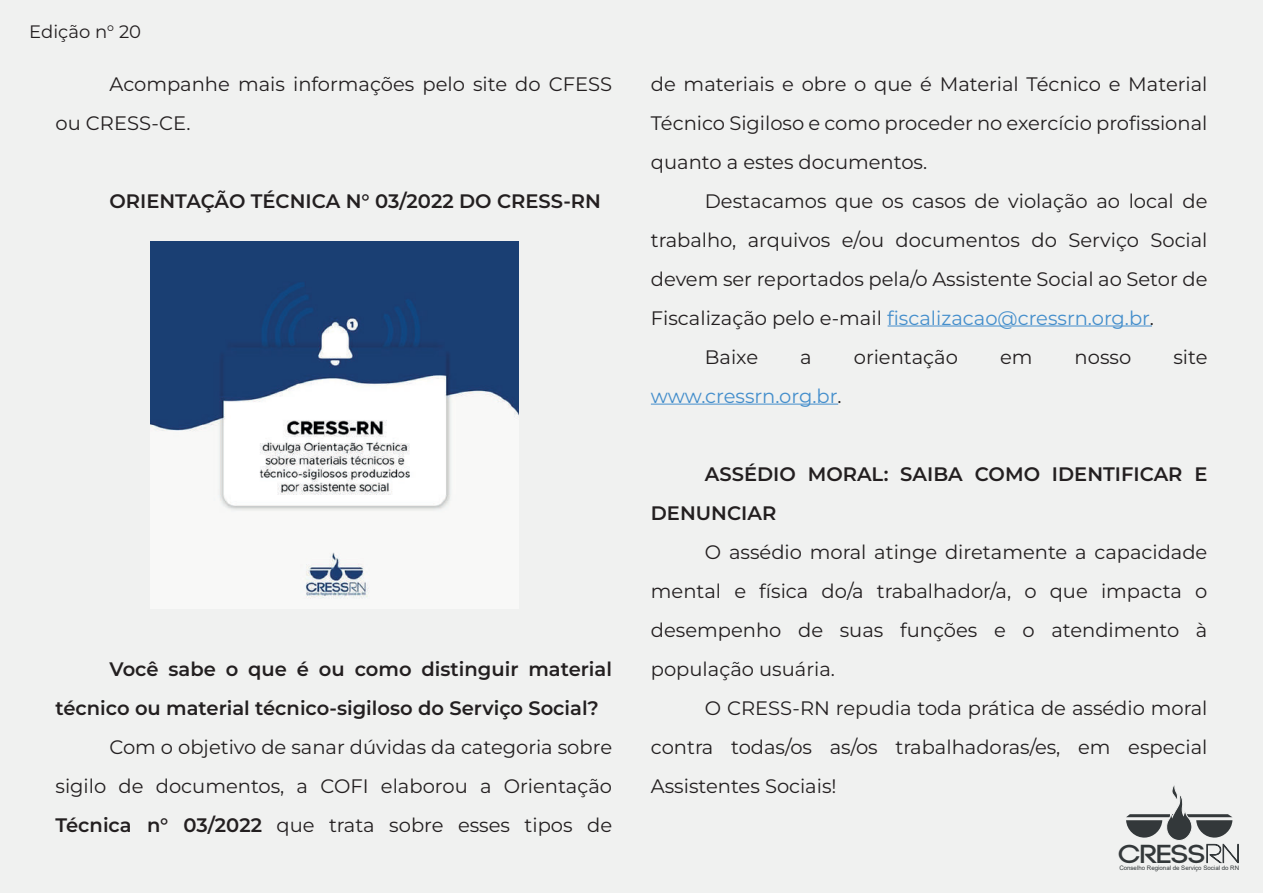
<style>
.page{position:relative;width:1263px;height:893px;background:#f0f1f0}
.page>*{position:absolute;margin:0;border:0;box-sizing:border-box;transform-origin:0 0}
.t1{font:700 25.95px "Code";color:#33383a;scale:1.18 1}
.t2{font:19.5px/39px "Montserrat";color:#231f20;text-align:justify}
.t3{font:600 19.5px/39px "Montserrat";color:#231f20}
.t4{font:19.5px "Montserrat";color:#458fcc}
.t5{font:18px "Montserrat";color:#231f20}
.t6{font:6.15px "Arial";color:#33383a}
.s1{font-weight:600}
.s2{color:#231f20}
.s3{font-weight:300}
</style>
<div class="page">
<svg style="left:1126px;top:785px;width:113px;height:79px"></svg>
<img style="left:150px;top:242px;width:368px;height:357px">
<hr style="left:887px;top:326px;width:265px;height:1px;background:#458fcc">
<hr style="left:651px;top:404px;width:187px;height:1px;background:#458fcc">
<p class="t5" style="left:29px;top:19px;width:113px">Edição n° 20</p>
<p class="t2" style="left:56px;top:64px;width:558px;text-indent:54px">Acompanhe mais informações pelo site do CFESS ou CRESS-CE.</p>
<p class="t3" style="left:110px;top:181px;width:493px">ORIENTAÇÃO TÉCNICA N° 03/2022 DO CRESS-RN</p>
<p class="t3" style="left:56px;top:649px;width:558px;text-indent:54px">Você sabe o que é ou como distinguir material técnico ou material técnico-sigiloso do Serviço Social?</p>
<p class="t2" style="left:56px;top:727px;width:558px;text-indent:54px">Com o objetivo de sanar dúvidas da categoria sobre sigilo de documentos, a COFI elaborou a Orientação <span class="s1">Técnica n° 03/2022</span> que trata sobre esses tipos de</p>
<p class="t2" style="left:651px;top:64px;width:558px">de materiais e obre o que é Material Técnico e Material Técnico Sigiloso e como proceder no exercício profissional quanto a estes documentos.</p>
<p class="t2" style="left:705px;top:181px;width:504px">Destacamos que os casos de violação ao local de</p>
<p class="t2" style="left:651px;top:220px;width:558px">trabalho, arquivos e/ou documentos do Serviço Social</p>
<p class="t2" style="left:651px;top:259px;width:558px">devem ser reportados pela/o Assistente Social ao Setor de</p>
<p class="t4" style="left:651px;top:305px;width:505px"><span class="s2">Fiscalização pelo e-mail</span> fiscalizacao@cressrn.org.br<span class="s2">.</span></p>
<p class="t2" style="left:705px;top:337px;width:55px">Baixe</p>
<p class="t2" style="left:800px;top:337px;width:13px">a</p>
<p class="t2" style="left:854px;top:337px;width:106px">orientação</p>
<p class="t2" style="left:1000px;top:337px;width:34px">em</p>
<p class="t2" style="left:1075px;top:337px;width:58px">nosso</p>
<p class="t2" style="left:1173px;top:337px;width:36px">site</p>
<p class="t4" style="left:651px;top:383px;width:192px">www.cressrn.org.br<span class="s2">.</span></p>
<p class="t3" style="left:651px;top:454px;width:558px;text-indent:54px">ASSÉDIO MORAL: SAIBA COMO IDENTIFICAR E<br>DENUNCIAR</p>
<p class="t2" style="left:651px;top:532px;width:558px;text-indent:54px">O assédio moral atinge diretamente a capacidade mental e física do/a trabalhador/a, o que impacta o desempenho de suas funções e o atendimento à população usuária.</p>
<p class="t2" style="left:651px;top:688px;width:558px;text-indent:54px">O CRESS-RN repudia toda prática de assédio moral contra todas/os as/os trabalhadoras/es, em especial Assistentes Sociais!</p>
<h1 class="t1" style="left:1119px;top:840px;width:104px">CRESS<span class="s3">RN</span></h1>
<p class="t6" style="left:1119px;top:863px;width:121px">Conselho Regional de Serviço Social do RN</p>
</div>
